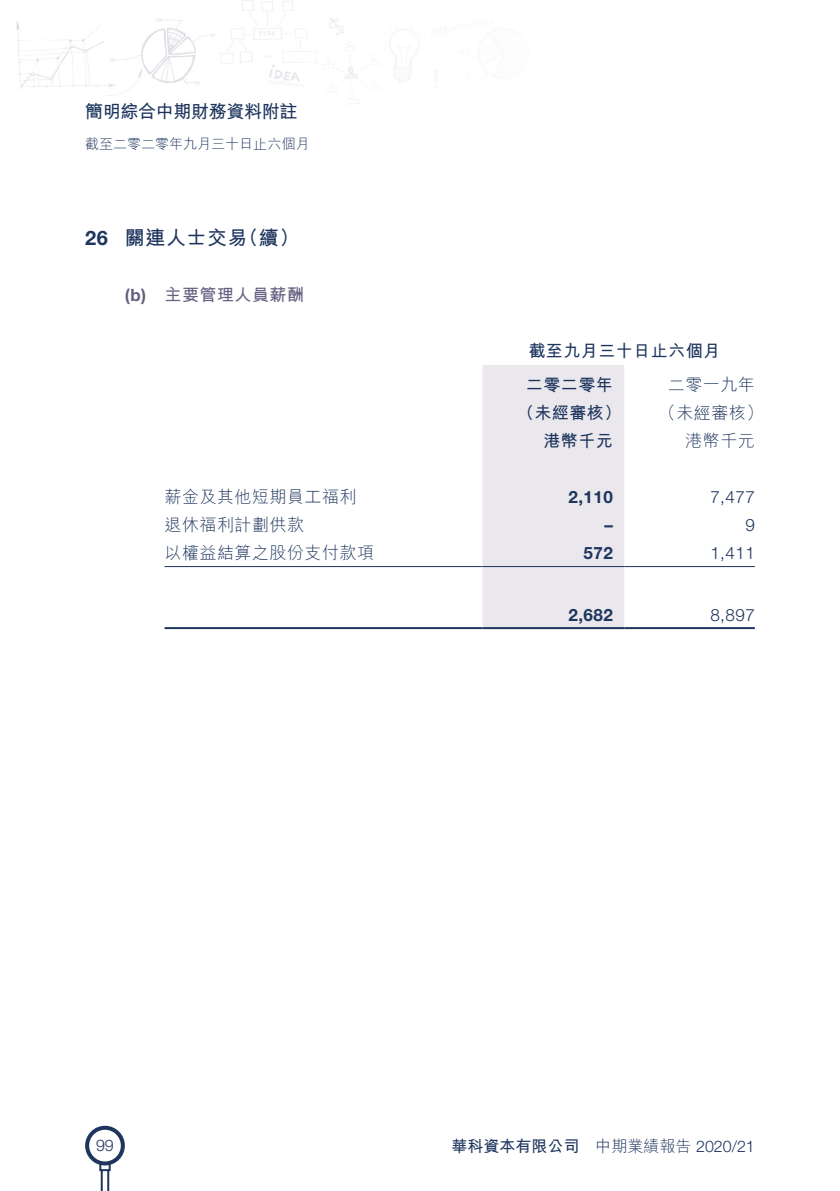
<style>
.page{position:relative;width:840px;height:1191px;background:#fff}
.page>*{position:absolute;margin:0;border:0;box-sizing:border-box;transform-origin:0 0}
.t1{font:700 20px "M Hei HK";letter-spacing:.03em;color:#1e355e}
.t2{font:700 20px "Helvetica Neue LT Std";color:#1e355e}
.t3{font:700 18px "M Hei HK";letter-spacing:-.02em;color:#1e355e}
.t4{font:300 17px "M Hei HK";letter-spacing:.03em;color:#1e355e}
.t5{font:700 17px "M Hei HK";letter-spacing:.03em;color:#1e355e}
.t6{font:300 17px "Helvetica Neue LT Std";letter-spacing:.03em;color:#1e355e}
.t7{font:700 17px "Helvetica Neue LT Std";letter-spacing:.03em;color:#1e355e}
.t8{font:700 17px "M Hei HK";letter-spacing:.03em;color:#646181}
.t9{font:700 17px "Helvetica Neue LT Std";color:#646181}
.t10{font:300 16px "Helvetica Neue LT Std";color:#1e355e}
.t11{font:700 16px "M Hei HK";color:#1e355e}
.t12{font:300 14px "M Hei HK";color:#1e355e}
.s1{font-family:"M Hei HK"}
</style>
<div class="page">
<svg style="left:101px;top:1171px;width:8px;height:20px"></svg>
<svg style="left:99px;top:1164px;width:12px;height:7px"></svg>
<div style="left:85px;top:1125px;width:40px;height:40px;border:4px solid #1e355e;border-radius:50%"></div>
<div style="left:482px;top:365px;width:142px;height:262px;background:#eae8ed"></div>
<hr style="left:164px;top:566px;width:318px;height:1px;background:#1e355e">
<hr style="left:482px;top:566px;width:142px;height:1px;background:#1e355e">
<hr style="left:624px;top:566px;width:130px;height:1px;background:#1e355e">
<hr style="left:164px;top:627px;width:318px;height:2px;background:#1e355e">
<hr style="left:482px;top:627px;width:142px;height:2px;background:#1e355e">
<hr style="left:624px;top:627px;width:130px;height:2px;background:#1e355e">
<p class="t3" style="left:85px;top:98px;width:214px">簡明綜合中期財務資料附註</p>
<p class="t12" style="left:85px;top:134px;width:225px">截至二零二零年九月三十日止六個月</p>
<p class="t2" style="left:85px;top:225px;width:24px">26</p>
<p class="t1" style="left:238px;top:223px;width:63px">（續(</p>
<p class="t1" style="left:125px;top:223px;width:124px">關連人士交易</p>
<p class="t9" style="left:125px;top:284px;width:23px">b( )</p>
<p class="t8" style="left:164px;top:282px;width:141px">主要管理人員薪酬</p>
<p class="t4" style="left:164px;top:485px;width:193px">薪金及其他短期員工福利</p>
<p class="t4" style="left:164px;top:513px;width:141px">退休福利計劃供款</p>
<p class="t4" style="left:164px;top:541px;width:211px">以權益結算之股份支付款項</p>
<p class="t5" style="left:528px;top:338px;width:193px">截至九月三十日止六個月</p>
<p class="t4" style="left:667px;top:373px;width:88px">二零一九年</p>
<p class="t5" style="left:525px;top:372px;width:88px">二零二零年</p>
<p class="t5" style="left:516px;top:400px;width:106px">（未經審核）</p>
<p class="t4" style="left:658px;top:401px;width:106px">（未經審核(</p>
<p class="t5" style="left:543px;top:428px;width:71px">港幣千元</p>
<p class="t4" style="left:685px;top:429px;width:71px">港幣千元</p>
<p class="t7" style="left:568px;top:486px;width:46px">2,110</p>
<p class="t6" style="left:710px;top:486px;width:46px">7,477</p>
<p class="t7" style="left:604px;top:514px;width:10px">–</p>
<p class="t6" style="left:745px;top:514px;width:11px">9</p>
<p class="t7" style="left:583px;top:542px;width:31px">572</p>
<p class="t6" style="left:710px;top:542px;width:46px">1,411</p>
<p class="t7" style="left:568px;top:604px;width:46px">2,682</p>
<p class="t6" style="left:710px;top:604px;width:46px">8,897</p>
<p class="t10" style="left:96px;top:1135px;width:19px">99</p>
<p class="t11" style="left:451px;top:1134px;width:129px">華科資本有限公司</p>
<p class="t10" style="left:595px;top:1136px;width:161px"><span class="s1">中期業績報告</span> 2020/21</p>
</div>
